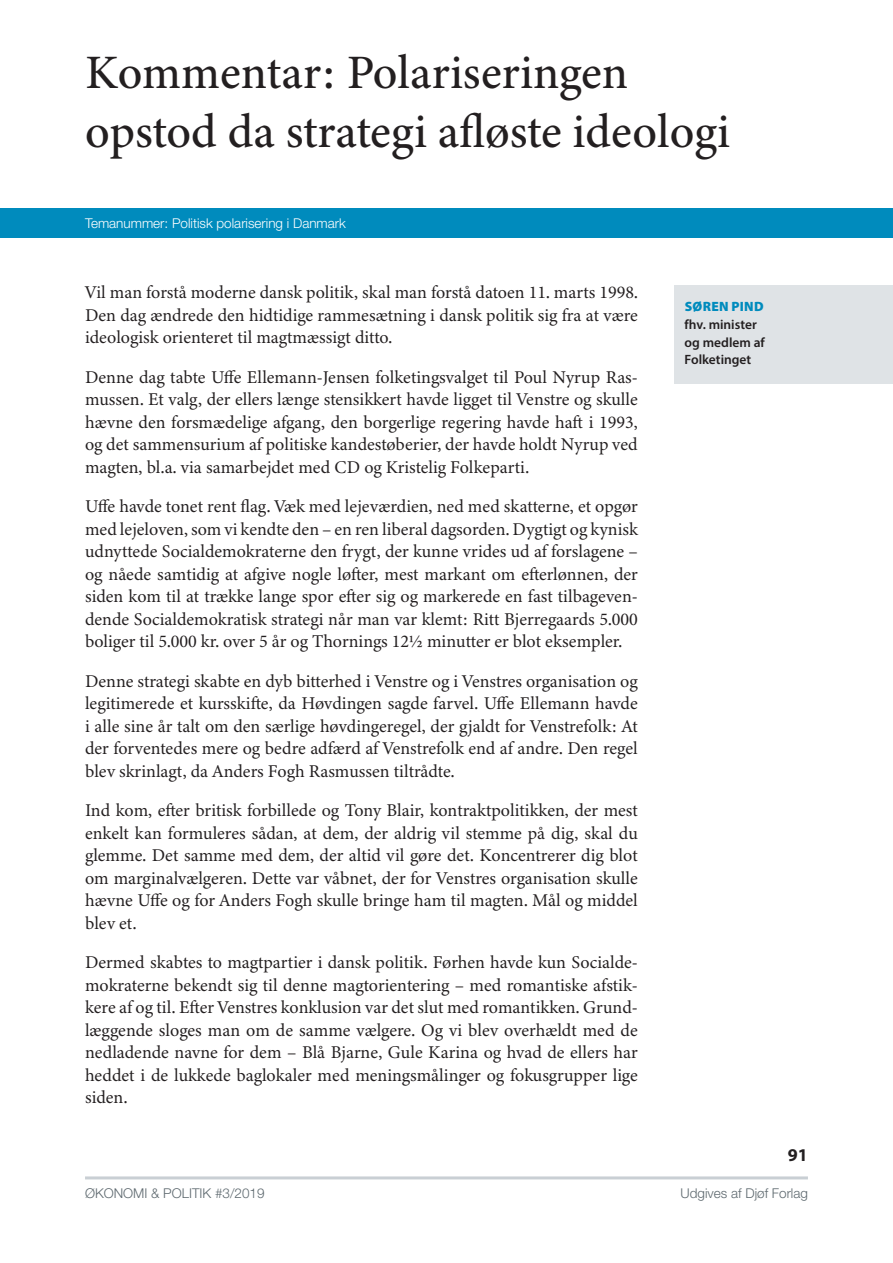
<style>
.page{position:relative;width:893px;height:1263px;background:#fff}
.page>*{position:absolute;margin:0;border:0;box-sizing:border-box;transform-origin:0 0}
.t1{font:500 48px/58.5px "Minion 3";color:#231f20}
.t2{font:18px/22.5px "Minion 3";color:#231f20;text-align:justify}
.t3{font:700 18px "Myriad Pro";color:#231f20}
.t4{font:300 13.5px "Helvetica Neue LT Std";color:#5e696f}
.t5{font:300 13.5px "Helvetica Neue LT Std";color:#fff}
.t6{font:600 13.5px/18px "Myriad Pro";color:#231f20}
.t7{font:900 13.5px "Myriad Pro";letter-spacing:.02em;color:#008bbd}
</style>
<div class="page">
<div style="left:675px;top:285px;width:218px;height:99px;background:#dfe3e6"></div>
<div style="left:0;top:208px;width:893px;height:30px;background:#008bbd"></div>
<hr style="left:85px;top:1176px;width:723px;height:3px;background:#c9cfd4">
<h1 class="t1" style="left:85px;top:43px;width:647px">Kommentar: Polariseringen opstod da strategi afløste ideologi</h1>
<p class="t5" style="left:85px;top:215px;width:262px">Temanummer: Politisk polarisering i Danmark</p>
<p class="t2" style="left:85px;top:281px;width:554px">Vil man forstå moderne dansk politik, skal man forstå datoen 11. marts 1998.<br>Den dag ændrede den hidtidige rammesætning i dansk politik sig fra at være ideologisk orienteret til magtmæssigt ditto.</p>
<p class="t2" style="left:85px;top:365px;width:554px">Denne dag tabte Uffe Ellemann-Jensen folketingsvalget til Poul Nyrup Ras&shy;mussen. Et valg, der ellers længe stensikkert havde ligget til Venstre og skulle hævne den forsmædelige afgang, den borgerlige regering havde haft i 1993, og det sammensurium af politiske kandestøberier, der havde holdt Nyrup ved magten, bl.a. via samarbejdet med CD og Kristelig Folkeparti.</p>
<p class="t2" style="left:85px;top:495px;width:554px">Uffe havde tonet rent flag. Væk med lejeværdien, ned med skatterne, et opgør med lejeloven, som vi kendte den – en ren liberal dagsorden. Dygtigt og kynisk udnyttede Socialdemokraterne den frygt, der kunne vrides ud af forslagene – og nåede samtidig at afgive nogle løfter, mest markant om efterlønnen, der siden kom til at trække lange spor efter sig og markerede en fast tilbageven&shy;dende Socialdemokratisk strategi når man var klemt: Ritt Bjerregaards 5.000 boliger til 5.000 kr. over 5 år og Thornings 12½ minutter er blot eksempler.</p>
<p class="t2" style="left:85px;top:669px;width:554px">Denne strategi skabte en dyb bitterhed i Venstre og i Venstres organisation og legitimerede et kursskifte, da Høvdingen sagde farvel. Uffe Ellemann havde i alle sine år talt om den særlige høvdingeregel, der gjaldt for Venstrefolk: At der forventedes mere og bedre adfærd af Venstrefolk end af andre. Den regel blev skrinlagt, da Anders Fogh Rasmussen tiltrådte.</p>
<p class="t2" style="left:85px;top:799px;width:554px">Ind kom, efter britisk forbillede og Tony Blair, kontraktpolitikken, der mest enkelt kan formuleres sådan, at dem, der aldrig vil stemme på dig, skal du glemme. Det samme med dem, der altid vil gøre det. Koncentrerer dig blot om marginalvælgeren. Dette var våbnet, der for Venstres organisation skulle hævne Uffe og for Anders Fogh skulle bringe ham til magten. Mål og middel blev et.</p>
<p class="t2" style="left:85px;top:951px;width:554px">Dermed skabtes to magtpartier i dansk politik. Førhen havde kun Socialde&shy;mokraterne bekendt sig til denne magtorientering – med romantiske afstik&shy;kere af og til. Efter Venstres konklusion var det slut med romantikken. Grund&shy;læggende sloges man om de samme vælgere. Og vi blev overhældt med de nedladende navne for dem – Blå Bjarne, Gule Karina og hvad de ellers har heddet i de lukkede baglokaler med meningsmålinger og fokusgrupper lige siden.</p>
<p class="t7" style="left:685px;top:297px;width:80px">SØREN PIND</p>
<p class="t6" style="left:685px;top:315px;width:82px">fhv. minister og medlem af<br>Folketinget</p>
<p class="t3" style="left:788px;top:1143px;width:21px">91</p>
<p class="t4" style="left:85px;top:1185px;width:181px">ØKONOMI &amp; POLITIK #3/2019</p>
<p class="t4" style="left:681px;top:1185px;width:129px">Udgives af Djøf Forlag</p>
</div>
